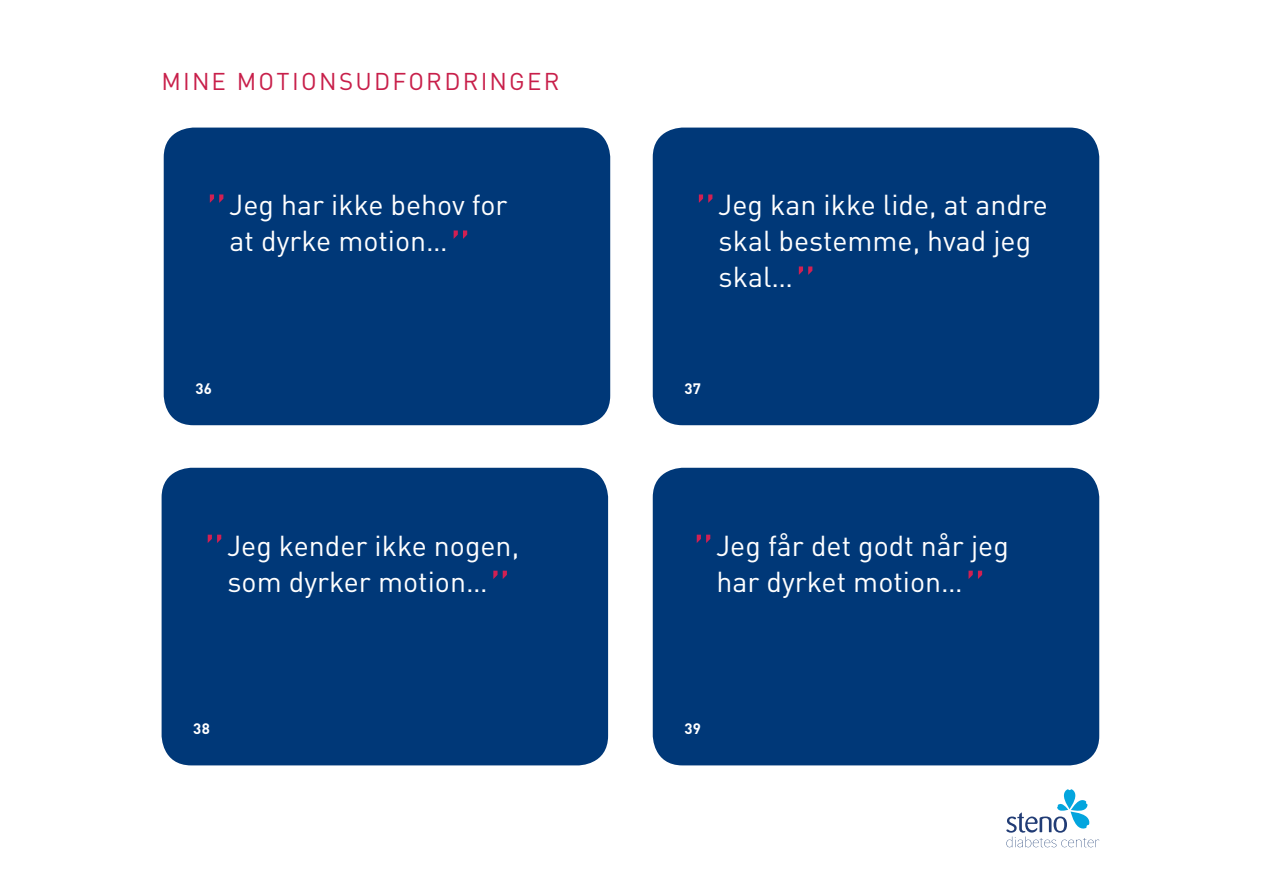
<style>
.page{position:relative;width:1263px;height:893px;background:#fff}
.page>*{position:absolute;margin:0;border:0;box-sizing:border-box;transform-origin:0 0}
.t1{font:28.5px/36px "DIN";color:#fff;text-align:center}
.t2{font:24px "DIN";letter-spacing:.09em;color:#c81f4a}
.t3{font:700 15px "DIN";letter-spacing:.015em;color:#fff}
.s1{font-weight:300;font-size:60.15px;color:#d12053}
</style>
<div class="page">
<svg style="left:1006px;top:789px;width:93px;height:58px"></svg>
<div style="left:653px;top:128px;width:446px;height:297px;background:#003878;border-radius:30px"></div>
<div style="left:162px;top:468px;width:446px;height:297px;background:#003878;border-radius:30px"></div>
<div style="left:653px;top:468px;width:446px;height:297px;background:#003878;border-radius:30px"></div>
<div style="left:164px;top:128px;width:446px;height:297px;background:#003878;border-radius:30px"></div>
<p class="t2" style="left:162px;top:66px;width:399px">mine motionsudfordringer</p>
<p class="t1" style="left:204px;top:186px;width:305px"><span class="s1">”</span>Jeg har ikke behov for at dyrke motion…<span class="s1">”</span></p>
<p class="t1" style="left:719px;top:186px;width:331px;text-align:left;text-indent:-25px"><span class="s1">”</span>Jeg kan ikke lide, at andre skal bestemme, hvad jeg skal…<span class="s1">”</span></p>
<p class="t3" style="left:195px;top:379px;width:18px">36</p>
<p class="t3" style="left:684px;top:379px;width:18px">37</p>
<p class="t1" style="left:202px;top:527px;width:319px;text-align:right"><span class="s1">”</span>Jeg kender ikke nogen, som dyrker motion…<span class="s1">”</span></p>
<p class="t1" style="left:691px;top:527px;width:319px"><span class="s1">”</span>Jeg får det godt når jeg har dyrket motion…<span class="s1">”</span></p>
<p class="t3" style="left:193px;top:719px;width:18px">38</p>
<p class="t3" style="left:684px;top:719px;width:18px">39</p>
</div>
